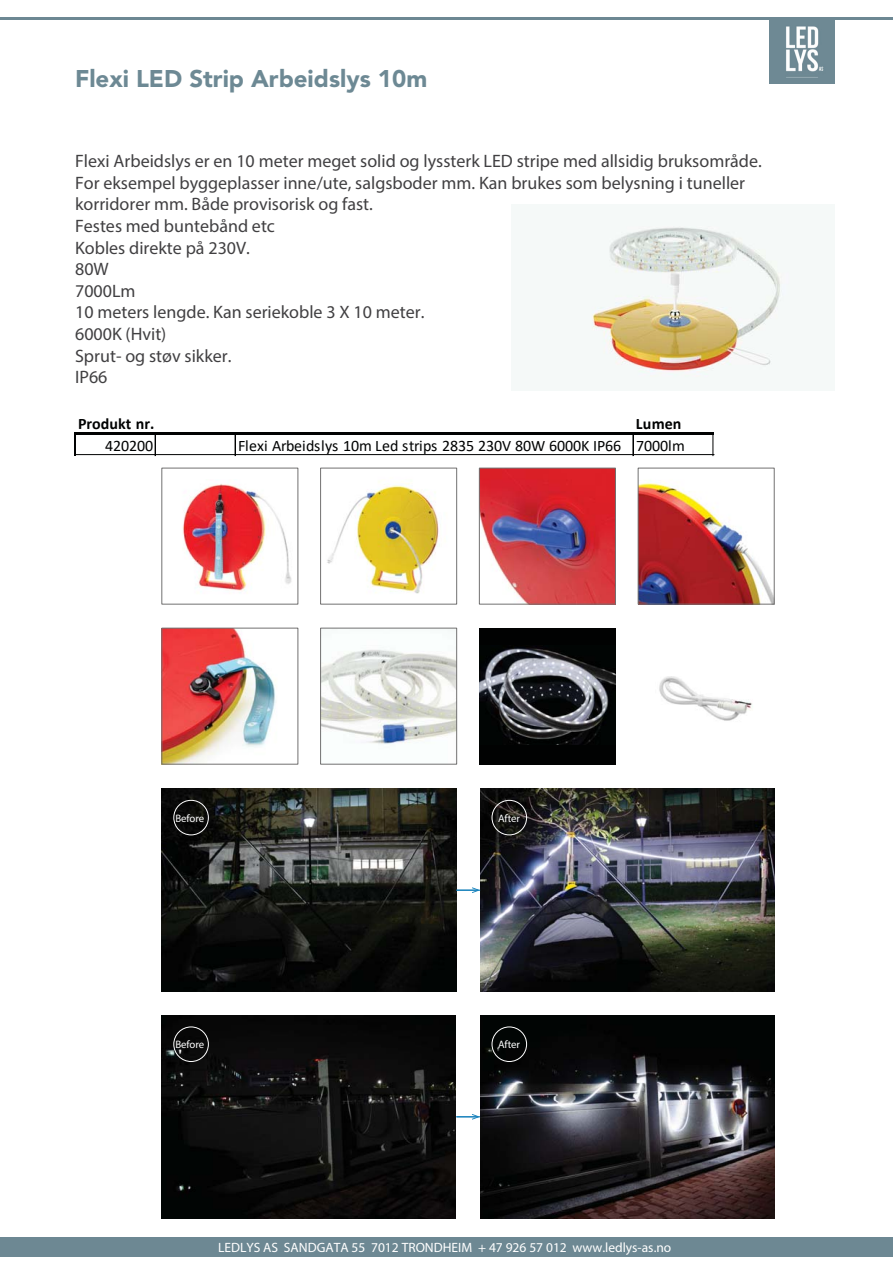
<style>
.page{position:relative;width:893px;height:1263px;background:#fff}
.page>*{position:absolute;margin:0;border:0;box-sizing:border-box;transform-origin:0 0}
.t1{font:900 24px "Avenir";color:#6d8994}
.t2{font:18px/21.6px "Myriad Pro";color:#414042}
.t3{font:16.05px "Calibri";letter-spacing:-.005em;color:#010202}
.t4{font:700 16.05px "Calibri";color:#010202}
.t5{font:13.5px "Myriad Pro";color:#fff}
.t6{font:300 10.8px "Helvetica";letter-spacing:-.01em;color:#fff}
</style>
<div class="page">
<img style="left:591px;top:226px;width:193px;height:152px">
<img style="left:769px;top:19px;width:66px;height:65px">
<div style="left:0;top:1237px;width:893px;height:20px;background:#6d8893"></div>
<hr style="left:1px;top:17px;width:892px;height:2px;background:#6d8893">
<hr style="left:76px;top:433px;width:638px;height:2px;background:#010202">
<hr style="left:74px;top:433px;width:2px;height:23px;background:#010202">
<svg style="left:155px;top:435px;width:1px;height:21px"></svg>
<svg style="left:235px;top:435px;width:1px;height:21px"></svg>
<svg style="left:633px;top:435px;width:1px;height:21px"></svg>
<hr style="left:76px;top:454px;width:638px;height:1px;background:#010202">
<svg style="left:713px;top:435px;width:1px;height:21px"></svg>
<img style="left:162px;top:1016px;width:294px;height:202px">
<img style="left:480px;top:1016px;width:294px;height:202px">
<svg style="left:456px;top:1114px;width:24px;height:6px"></svg>
<img style="left:162px;top:789px;width:294px;height:202px">
<img style="left:480px;top:789px;width:294px;height:202px">
<div style="left:173px;top:800px;width:36px;height:35px;border:1px solid #fff;border-radius:50%"></div>
<div style="left:491px;top:800px;width:36px;height:35px;border:1px solid #fff;border-radius:50%"></div>
<svg style="left:457px;top:887px;width:23px;height:6px"></svg>
<div style="left:173px;top:1026px;width:36px;height:36px;border:1px solid #fff;border-radius:50%"></div>
<div style="left:491px;top:1026px;width:36px;height:36px;border:1px solid #fff;border-radius:50%"></div>
<img style="left:161px;top:467px;width:614px;height:298px">
<img style="left:479px;top:645px;width:136px;height:99px">
<img style="left:172px;top:479px;width:121px;height:119px">
<img style="left:638px;top:630px;width:135px;height:135px">
<h1 class="t1" style="left:75px;top:64px;width:354px">Flexi LED Strip Arbeidslys 10m</h1>
<p class="t2" style="left:75px;top:152px;width:688px">Flexi Arbeidslys er en 10 meter meget solid og lyssterk LED stripe med allsidig bruksområde.<br>For eksempel byggeplasser inne/ute, salgsboder mm. Kan brukes som belysning i tuneller korridorer mm. Både provisorisk og fast.<br>Festes med buntebånd etc<br>Kobles direkte på 230V.<br>80W<br>7000Lm<br>10 meters lengde. Kan seriekoble 3 X 10 meter.<br>6000K (Hvit)<br>Sprut- og støv sikker.<br>IP66</p>
<p class="t4" style="left:78px;top:417px;width:78px">Produkt nr.</p>
<p class="t4" style="left:636px;top:417px;width:47px">Lumen</p>
<p class="t3" style="left:105px;top:439px;width:50px">420200</p>
<p class="t3" style="left:238px;top:439px;width:448px">Flexi Arbeidslys 10m Led strips 2835 230V 80W 6000K IP66 7000lm</p>
<p class="t6" style="left:176px;top:814px;width:30px">Before</p>
<p class="t6" style="left:498px;top:814px;width:23px">After</p>
<p class="t6" style="left:176px;top:1040px;width:30px">Before</p>
<p class="t6" style="left:498px;top:1040px;width:23px">After</p>
<p class="t5" style="left:218px;top:1242px;width:455px">LEDLYS AS SANDGATA 55 7012 TRONDHEIM + 47 926 57 012 www.ledlys-as.no</p>
</div>
